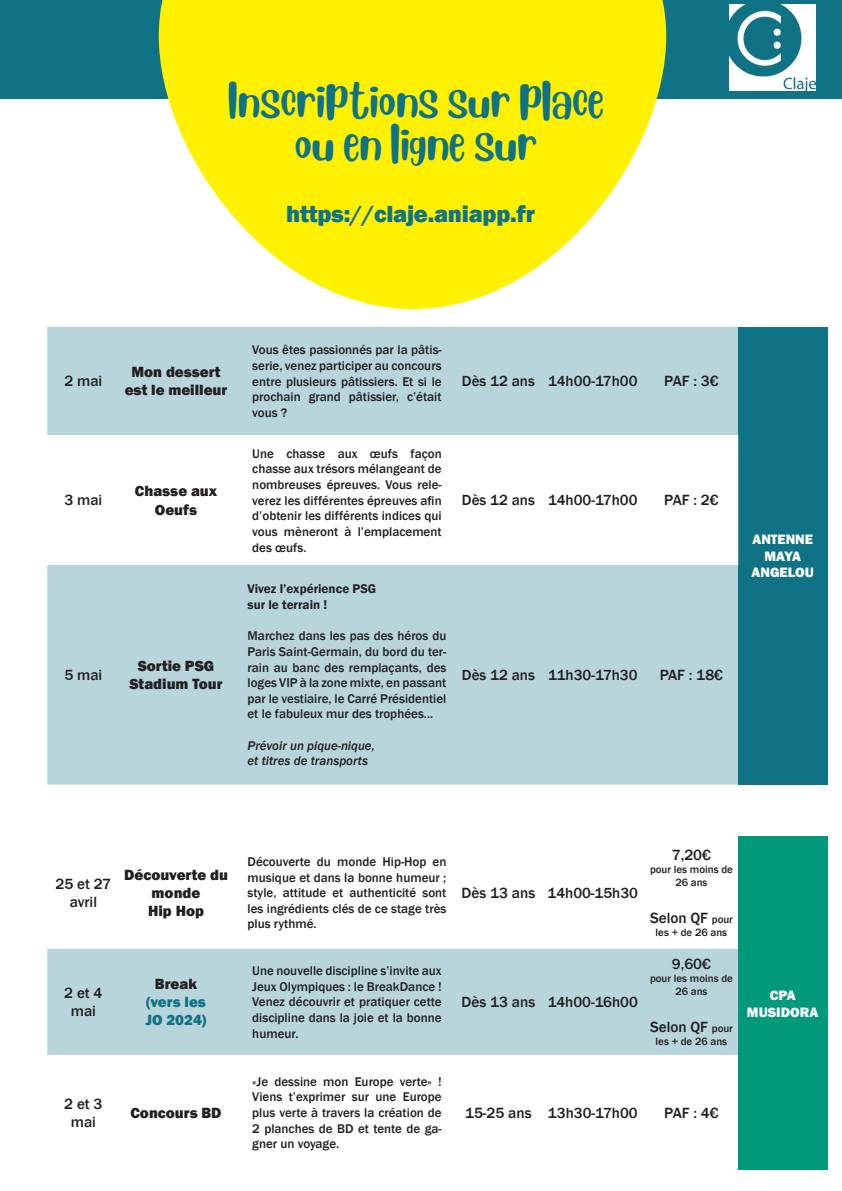
<style>
.page{position:relative;width:842px;height:1191px;background:#fff}
.page>*{position:absolute;margin:0;border:0;box-sizing:border-box;transform-origin:0 0}
.t1{font:36px/43.2px "Blueberry";color:#107285;text-align:center}
.t2{font:800 24px "Franklin Gothic";letter-spacing:-.01em;color:#107285}
.t3{font:800 15.2px/18.2px "Franklin Gothic";color:#231f20;text-align:center}
.t4{font:500 15.2px/18.2px "Franklin Gothic";color:#231f20;text-align:center}
.t5{font:800 15.2px/18.2px "Franklin Gothic";color:#107285}
.t6{font:500 15px "Franklin Gothic";color:#231f20}
.t7{font:800 14px/16.8px "Franklin Gothic";color:#fff;text-align:center}
.t8{font:500 13px/15.6px "Franklin Gothic";color:#231f20;text-align:justify}
.t9{font:italic 500 13px/15.6px "Franklin Gothic";color:#231f20}
.t10{font:600 13px/15.6px "Franklin Gothic";color:#231f20}
.t11{font:500 10.9px/13.1px "Franklin Gothic";color:#231f20;text-align:center}
.s1{font-size:15.2px}
.s2{font-size:10.9px}
</style>
<div class="page">
<div style="left:0;top:0;width:842px;height:99px;background:#107285"></div>
<svg style="left:159px;top:0;width:507px;height:309px;fill:#fff101"></svg>
<div style="left:47px;top:327px;width:691px;height:108px;background:#b7d5da"></div>
<div style="left:738px;top:327px;width:89px;height:457px;background:#107285"></div>
<svg style="left:47px;top:565px;width:691px;height:490px;fill:#b7d5da"></svg>
<div style="left:738px;top:836px;width:89px;height:333px;background:#009979"></div>
<img style="left:729px;top:4px;width:86px;height:86px">
<h1 class="t1" style="left:228px;top:80px;width:378px">Inscriptions sur place ou en ligne sur</h1>
<h2 class="t2" style="left:286px;top:204px;width:250px">https://claje.aniapp.fr</h2>
<p class="t4" style="left:64px;top:373px;width:39px">2 mai</p>
<p class="t3" style="left:125px;top:364px;width:104px">Mon dessert est le meilleur</p>
<p class="t4" style="left:64px;top:492px;width:39px">3 mai</p>
<p class="t3" style="left:135px;top:483px;width:84px">Chasse aux<br>Oeufs</p>
<p class="t4" style="left:64px;top:666px;width:39px">5 mai</p>
<p class="t3" style="left:129px;top:657px;width:95px">Sortie PSG<br>Stadium Tour</p>
<p class="t8" style="left:252px;top:343px;width:191px">Vous êtes passionnés par la pâtis&shy;serie, venez participer au concours entre plusieurs pâtissiers. Et si le prochain grand pâtissier, c’était vous ?</p>
<p class="t8" style="left:252px;top:446px;width:191px">Une chasse aux œufs façon chasse aux trésors mélangeant de nombreuses épreuves. Vous rele&shy;verez les différentes épreuves afin d’obtenir les différents indices qui vous mèneront à l’emplacement des œufs.</p>
<p class="t10" style="left:248px;top:582px;width:130px">Vivez l’expérience PSG sur le terrain !</p>
<p class="t8" style="left:248px;top:629px;width:200px">Marchez dans les pas des héros du Paris Saint-Germain, du bord du ter&shy;rain au banc des remplaçants, des loges VIP à la zone mixte, en passant par le vestiaire, le Carré Présidentiel et le fabuleux mur des trophées...</p>
<p class="t9" style="left:248px;top:738px;width:129px">Prévoir un pique-nique, et titres de transports</p>
<p class="t6" style="left:462px;top:375px;width:177px">Dès 12 ans 14h00-17h00</p>
<p class="t4" style="left:664px;top:373px;width:56px">PAF : 3€</p>
<p class="t6" style="left:462px;top:494px;width:177px">Dès 12 ans 14h00-17h00</p>
<p class="t4" style="left:664px;top:492px;width:56px">PAF : 2€</p>
<p class="t6" style="left:462px;top:669px;width:177px">Dès 12 ans 11h30-17h30</p>
<p class="t4" style="left:660px;top:666px;width:65px">PAF : 18€</p>
<p class="t7" style="left:751px;top:531px;width:64px">ANTENNE<br>MAYA<br>ANGELOU</p>
<p class="t4" style="left:56px;top:875px;width:57px">25 et 27 avril</p>
<p class="t3" style="left:124px;top:866px;width:105px">Découverte du monde<br>Hip Hop</p>
<p class="t8" style="left:248px;top:854px;width:200px">Découverte du monde Hip-Hop en musique et dans la bonne humeur ; style, attitude et authenticité sont les ingrédients clés de ce stage très plus rythmé.</p>
<p class="t4" style="left:64px;top:984px;width:40px">2 et 4 mai</p>
<p class="t3" style="left:155px;top:975px;width:44px">Break</p>
<p class="t5" style="left:146px;top:993px;width:62px">(vers les<br>JO 2024)</p>
<p class="t4" style="left:64px;top:1095px;width:40px">2 et 3 mai</p>
<p class="t3" style="left:130px;top:1104px;width:93px">Concours BD</p>
<p class="t8" style="left:252px;top:963px;width:191px">Une nouvelle discipline s’invite aux Jeux Olympiques : le BreakDance !<br>Venez découvrir et pratiquer cette discipline dans la joie et la bonne humeur.</p>
<p class="t8" style="left:252px;top:1074px;width:191px">«Je dessine mon Europe verte» !<br>Viens t’exprimer sur une Europe plus verte à travers la création de 2 planches de BD et tente de ga&shy;gner un voyage.</p>
<p class="t6" style="left:462px;top:886px;width:178px"><span class="s1">Dès 13 ans</span> 14h00-15h30</p>
<p class="t6" style="left:462px;top:995px;width:178px"><span class="s1">Dès 13 ans</span> 14h00-16h00</p>
<p class="t4" style="left:672px;top:846px;width:41px">7,20€</p>
<p class="t11" style="left:650px;top:863px;width:84px">pour les moins de<br>26 ans</p>
<p class="t4" style="left:650px;top:909px;width:84px">Selon QF <span class="s2">pour</span></p>
<p class="t11" style="left:656px;top:926px;width:73px">les + de 26 ans</p>
<p class="t4" style="left:672px;top:955px;width:41px">9,60€</p>
<p class="t11" style="left:650px;top:972px;width:84px">pour les moins de<br>26 ans</p>
<p class="t4" style="left:650px;top:1018px;width:84px">Selon QF <span class="s2">pour</span></p>
<p class="t11" style="left:656px;top:1035px;width:73px">les + de 26 ans</p>
<p class="t7" style="left:747px;top:987px;width:73px">CPA<br>MUSIDORA</p>
<p class="t6" style="left:465px;top:1106px;width:174px"><span class="s1">15-25 ans</span> 13h30-17h00</p>
<p class="t4" style="left:664px;top:1104px;width:56px">PAF : 4€</p>
</div>
